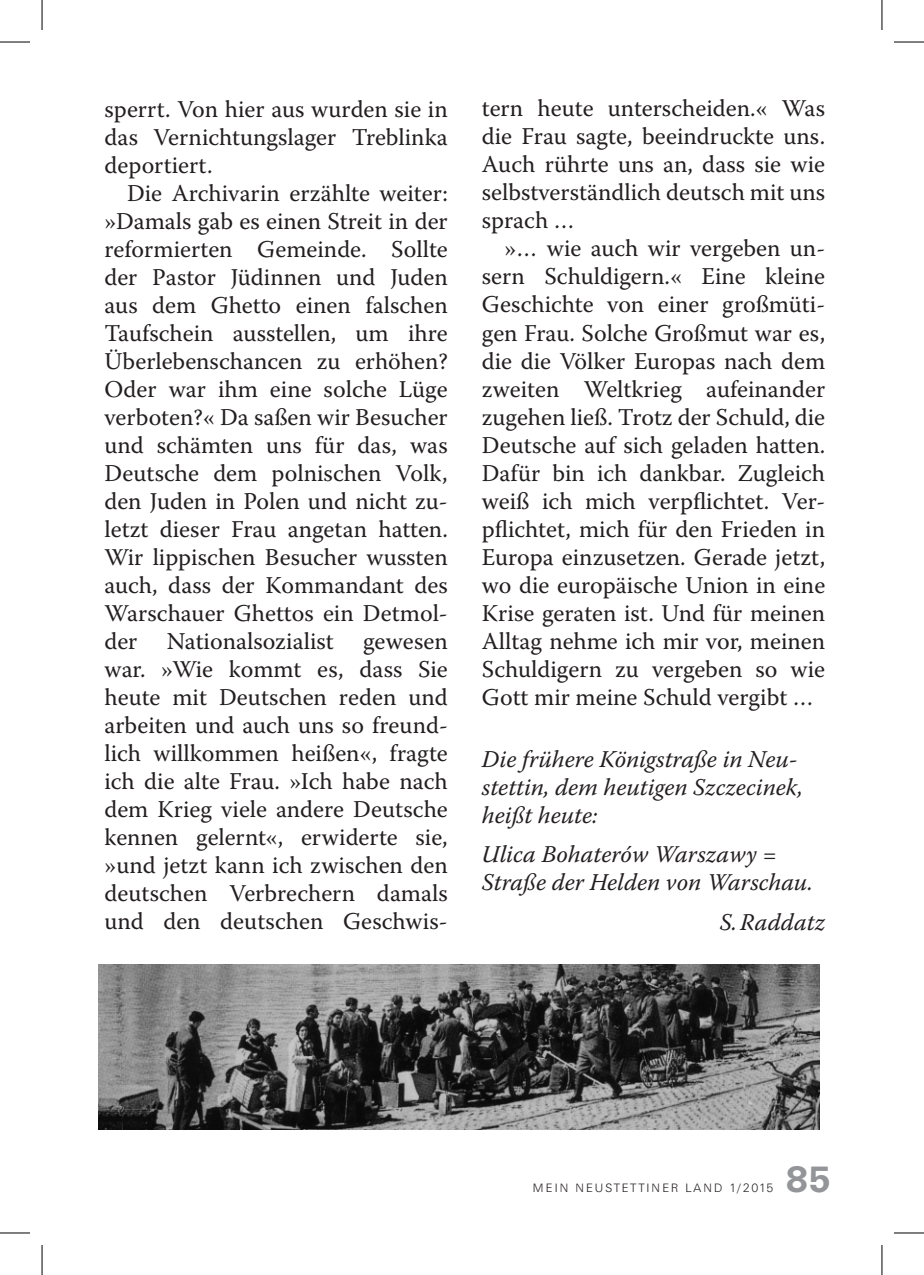
<style>
.page{position:relative;width:924px;height:1275px;background:#fff}
.page>*{position:absolute;margin:0;border:0;box-sizing:border-box;transform-origin:0 0}
.t1{font:700 36px "Univers BQ";color:#939598}
.t2{font:24px/28px "Warnock Pro";color:#231f20;text-align:justify}
.t3{font:italic 24px/28px "Warnock Pro";color:#231f20}
.t4{font:300 12px "Univers BQ";letter-spacing:.17em;color:#231f20}
</style>
<div class="page">
<img style="left:99px;top:964px;width:720px;height:165px">
<hr style="left:0;top:42px;width:30px;height:1px;background:#000">
<hr style="left:893px;top:42px;width:30px;height:1px;background:#000">
<hr style="left:0;top:1232px;width:30px;height:1px;background:#000">
<hr style="left:893px;top:1232px;width:30px;height:1px;background:#000">
<hr style="left:42px;top:0;width:1px;height:30px;background:#000">
<hr style="left:42px;top:1245px;width:1px;height:30px;background:#000">
<hr style="left:881px;top:0;width:1px;height:30px;background:#000">
<hr style="left:881px;top:1245px;width:1px;height:30px;background:#000">
<p class="t2" style="left:104px;top:94px;width:344px">sperrt. Von hier aus wurden sie in das Vernichtungslager Treblinka deportiert.</p>
<p class="t2" style="left:104px;top:178px;width:345px;text-indent:23px">Die Archivarin erzählte weiter: »Damals gab es einen Streit in der reformierten Gemeinde. Sollte der Pastor Jüdinnen und Juden aus dem Ghetto einen falschen Taufschein ausstellen, um ihre Überlebenschancen zu erhöhen?<br>Oder war ihm eine solche Lüge verboten?« Da saßen wir Besucher und schämten uns für das, was Deutsche dem polnischen Volk, den Juden in Polen und nicht zu&shy;letzt dieser Frau angetan hatten.<br>Wir lippischen Besucher wussten auch, dass der Kommandant des Warschauer Ghettos ein Detmol&shy;der Nationalsozialist gewesen war. »Wie kommt es, dass Sie heute mit Deutschen reden und arbeiten und auch uns so freund&shy;lich willkommen heißen«, fragte ich die alte Frau. »Ich habe nach dem Krieg viele andere Deutsche kennen gelernt«, erwiderte sie, »und jetzt kann ich zwischen den deutschen Verbrechern damals und den deutschen Geschwis-</p>
<p class="t2" style="left:481px;top:94px;width:344px">tern heute unterscheiden.« Was die Frau sagte, beeindruckte uns.<br>Auch rührte uns an, dass sie wie selbstverständlich deutsch mit uns sprach …</p>
<p class="t2" style="left:481px;top:234px;width:345px;text-indent:23px">»… wie auch wir vergeben un&shy;sern Schuldigern.« Eine kleine Geschichte von einer großmüti&shy;gen Frau. Solche Großmut war es, die die Völker Europas nach dem zweiten Weltkrieg aufeinander zugehen ließ. Trotz der Schuld, die Deutsche auf sich geladen hatten.<br>Dafür bin ich dankbar. Zugleich weiß ich mich verpflichtet. Ver&shy;pflichtet, mich für den Frieden in Europa einzusetzen. Gerade jetzt, wo die europäische Union in eine Krise geraten ist. Und für meinen Alltag nehme ich mir vor, meinen Schuldigern zu vergeben so wie Gott mir meine Schuld vergibt …</p>
<p class="t3" style="left:481px;top:744px;width:322px">Die frühere Königstraße in Neu&shy;stettin, dem heutigen Szczecinek, heißt heute:</p>
<p class="t3" style="left:481px;top:840px;width:332px">Ulica Bohaterów Warszawy =<br>Straße der Helden von Warschau.</p>
<p class="t3" style="left:719px;top:907px;width:107px">S. Raddatz</p>
<p class="t4" style="left:532px;top:1180px;width:242px">MEIN NEUSTETTINER LAND 1/2015</p>
<h1 class="t1" style="left:785px;top:1158px;width:46px">85</h1>
</div>
